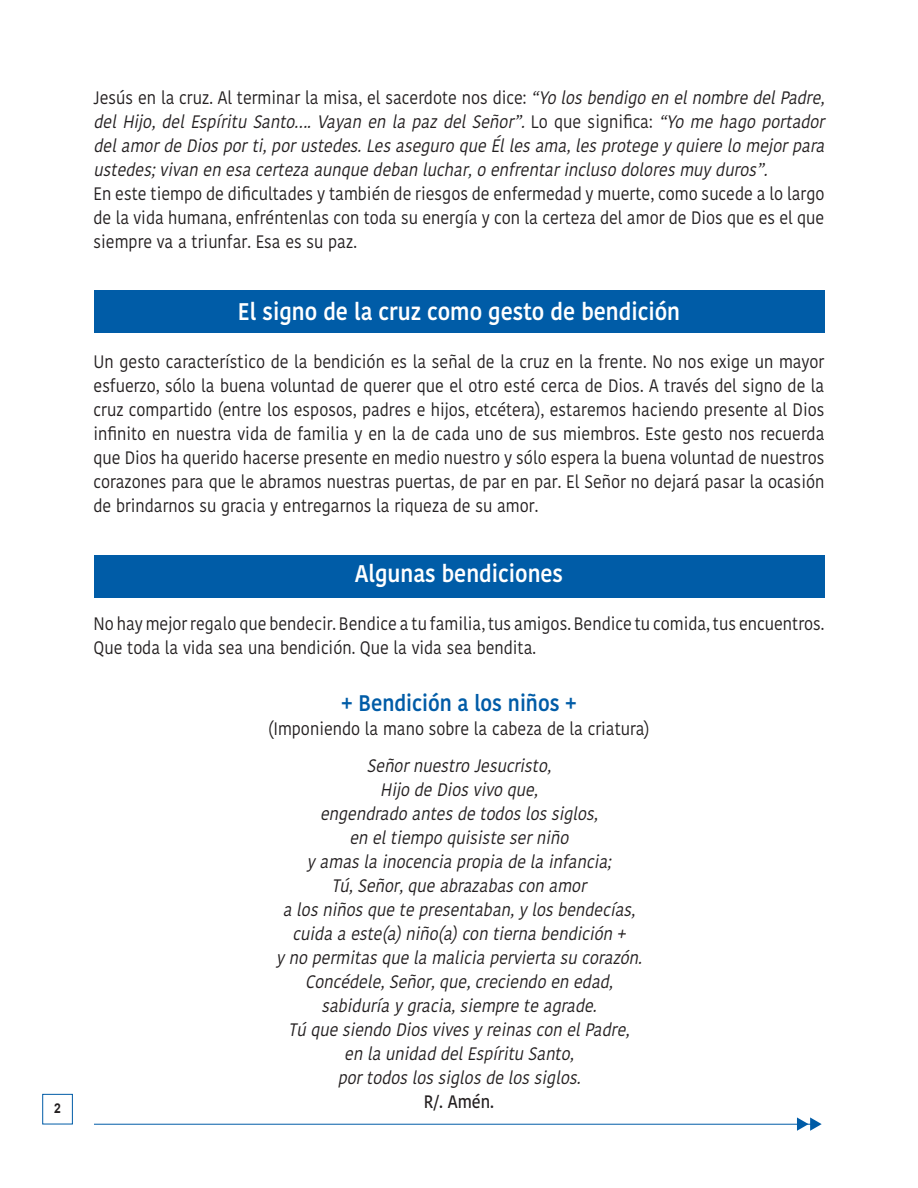
<style>
.page{position:relative;width:918px;height:1188px;background:#fff}
.page>*{position:absolute;margin:0;border:0;box-sizing:border-box;transform-origin:0 0}
.titulo{font:600 24px "Kohinoor Bangla";color:#fff;scale:.9 1}
.t1{font:600 22.5px "Kohinoor Bangla";color:#005ca7;scale:.9 1}
.t2{font:18px/24px "Kohinoor Bangla";color:#231f20;text-align:justify;scale:.9 1}
.t3{font:italic 18px/24px "Kohinoor Bangla";color:#231f20;text-align:justify;scale:.9 1}
.t4{font:500 18px "Kohinoor Bangla";color:#231f20;scale:.9 1}
.t5{font:700 13.5px "Arial";color:#231f20;scale:.9 1}
.s1{font-style:normal}
</style>
<div class="page">
<div style="left:43px;top:1094px;width:30px;height:30px;border:1px solid #005ca7"></div>
<div style="left:94px;top:555px;width:730px;height:43px;background:#005ca7"></div>
<div style="left:94px;top:290px;width:730px;height:43px;background:#005ca7"></div>
<hr style="left:94px;top:1124px;width:719px;height:1px;background:#005ca7">
<svg style="left:797px;top:1117px;width:25px;height:14px"></svg>
<p class="t5" style="left:54px;top:1100px;width:9px">2</p>
<p class="t3" style="left:94px;top:85px;width:819px"><span class="s1">Jesús en la cruz. Al terminar la misa, el sacerdote nos dice:</span> “Yo losbendigo en elnombredelPadre, del Hijo, del Espíritu Santo…. Vayan en la paz del Señor”. <span class="s1">L o q u e s i g n i fi c a :</span> “Yo me hago portador delamordeDiosporti,porustedes.Lesaseguro queÉllesama,lesprotegeyquierelo mejorpara ustedes;vivan en esacertezaaunquedeban luchar,o enfrentarincluso doloresmuyduros”.</p>
<p class="t2" style="left:94px;top:181px;width:814px">En este tiempo de dificultades y también de riesgos de enfermedad y muerte, como sucede a lo largo de la vida humana, enfréntenlas con toda su energía y con la certeza del amor de Dios que es el que siempre va a triunfar. Esa es su paz.</p>
<p class="titulo" style="left:238px;top:291px;width:493px">El signo de la cruz como gesto de bendición</p>
<p class="t2" style="left:94px;top:349px;width:814px">Un gesto característico de la bendición es la señal de la cruz en la frente. No nos exige un mayor esfuerzo, sólo la buena voluntad de querer que el otro esté cerca de Dios. A través del signo de la cruz compartido (entre los esposos, padres e hijos, etcétera), estaremos haciendo presente al Dios infinito en nuestra vida de familia y en la de cada uno de sus miembros. Este gesto nos recuerda que Dios ha querido hacerse presente en medio nuestro y sólo espera la buena voluntad de nuestros corazones para que le abramos nuestras puertas, de par en par. El Señor no dejará pasar la ocasión de brindarnos su gracia y entregarnos la riqueza de su amor.</p>
<p class="titulo" style="left:355px;top:554px;width:233px">Algunas bendiciones</p>
<p class="t2" style="left:94px;top:612px;width:814px">No hay mejor regalo que bendecir. Bendice a tu familia, tus amigos. Bendice tu comida, tus encuentros.</p>
<p class="t2" style="left:94px;top:636px;width:493px">Que toda la vida sea una bendición. Que la vida sea bendita.</p>
<p class="t1" style="left:342px;top:685px;width:262px">+ Bendición a los niños +</p>
<p class="t2" style="left:268px;top:717px;width:425px">(Imponiendo la mano sobre la cabeza de la criatura)</p>
<p class="t3" style="left:367px;top:754px;width:211px">Señornuestro Jesucristo,</p>
<p class="t3" style="left:380px;top:778px;width:182px">Hijo deDiosvivo que,</p>
<p class="t3" style="left:320px;top:802px;width:315px">engendrado antesdetodoslossiglos,</p>
<p class="t3" style="left:349px;top:826px;width:250px">en eltiempo quisisteserniño</p>
<p class="t3" style="left:307px;top:850px;width:345px">yamaslainocenciapropiadelainfancia;</p>
<p class="t3" style="left:332px;top:874px;width:289px">Tú,Señor,queabrazabascon amor</p>
<p class="t3" style="left:283px;top:898px;width:398px">alosniñosquetepresentaban,ylosbendecías,</p>
<p class="t3" style="left:293px;top:922px;width:376px">cuidaaeste(a) niño(a) con tiernabendición +</p>
<p class="t3" style="left:276px;top:946px;width:413px">yno permitasquelamaliciaperviertasu corazón.</p>
<p class="t3" style="left:305px;top:970px;width:349px">Concédele,Señor,que,creciendo en edad,</p>
<p class="t3" style="left:321px;top:994px;width:312px">sabiduríaygracia,siempreteagrade.</p>
<p class="t3" style="left:289px;top:1018px;width:385px">Tú quesiendo Diosvivesyreinascon elPadre,</p>
<p class="t3" style="left:344px;top:1042px;width:262px">en launidad delEspíritu Santo,</p>
<p class="t3" style="left:338px;top:1066px;width:276px">portodoslossiglosdelossiglos.</p>
<p class="t4" style="left:424px;top:1087px;width:80px">R/. Amén.</p>
</div>
